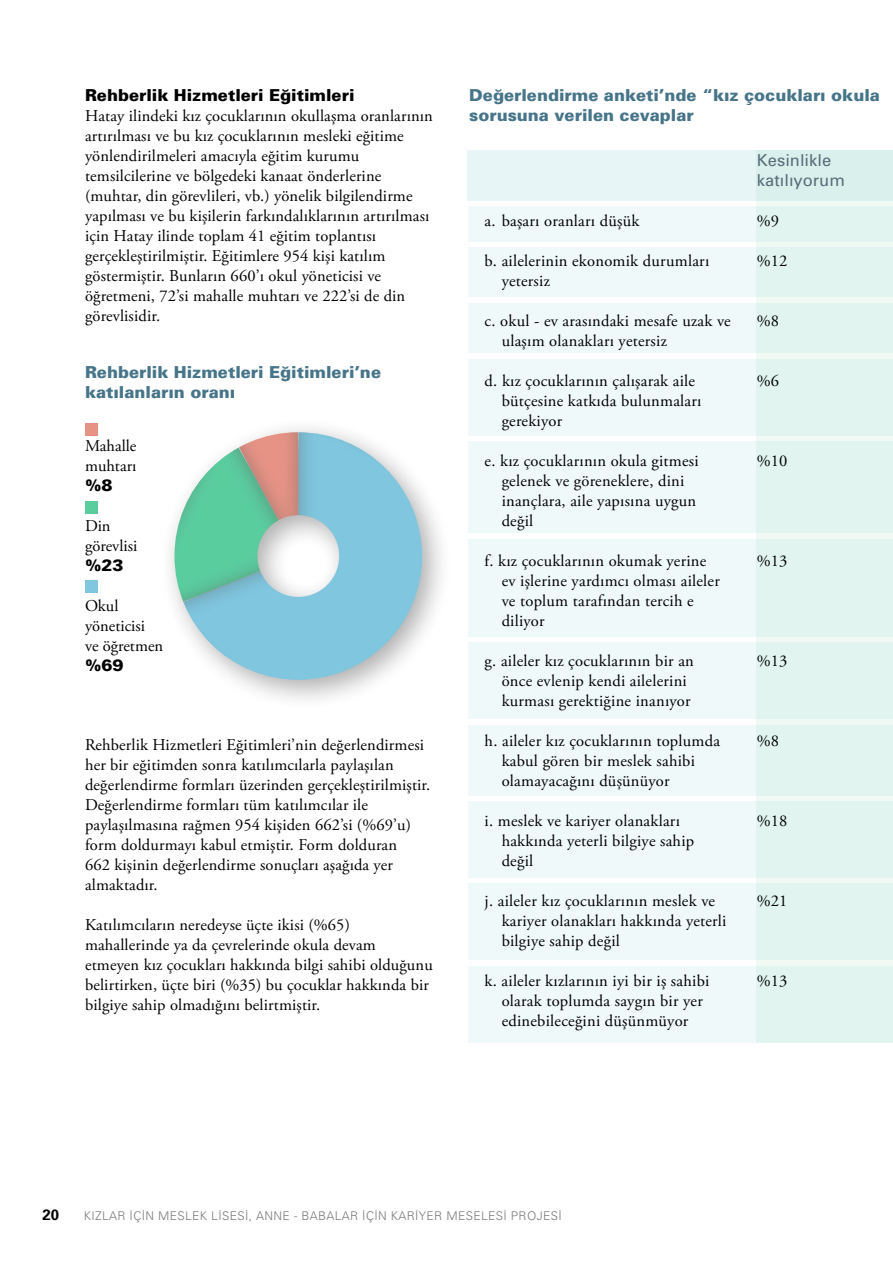
<style>
.page{position:relative;width:893px;height:1263px;background:#fff}
.page>*{position:absolute;margin:0;border:0;box-sizing:border-box;transform-origin:0 0}
.t1{font:16.5px/20px "Adobe Garamond Pro";letter-spacing:.01em;color:#000}
.t2{font:16.5px/20px "Univers T Black";color:#467589}
.t3{font:16.5px "Univers T Black";color:#000}
.t4{font:16.5px/20px "Univers T";color:#576e7a}
.t5{font:15px "Univers T Bold";color:#000}
.t6{font:12px "Univers T Light";letter-spacing:.03em;color:#77787b}
</style>
<div class="page">
<div style="left:159px;top:416px;width:294px;height:295px;background:#000;opacity:.5"></div>
<div style="left:174px;top:432px;width:248px;height:248px;background:#000;opacity:.5"></div>
<svg style="left:174px;top:432px;width:158px;height:217px"></svg>
<div style="left:85px;top:423px;width:13px;height:13px;background:#e69385"></div>
<div style="left:85px;top:502px;width:13px;height:12px;background:#5acd9f"></div>
<div style="left:85px;top:580px;width:13px;height:13px;background:#7fc6de"></div>
<div style="left:468px;top:150px;width:425px;height:51px;background:#e8f5f7"></div>
<div style="left:469px;top:206px;width:424px;height:36px;background:#f0f9fa"></div>
<div style="left:469px;top:247px;width:424px;height:50px;background:#f0f9fa"></div>
<div style="left:469px;top:303px;width:424px;height:50px;background:#f0f9fa"></div>
<div style="left:469px;top:359px;width:424px;height:77px;background:#f0f9fa"></div>
<div style="left:469px;top:642px;width:424px;height:77px;background:#f0f9fa"></div>
<div style="left:469px;top:801px;width:424px;height:77px;background:#f0f9fa"></div>
<div style="left:469px;top:725px;width:424px;height:70px;background:#f0f9fa"></div>
<div style="left:469px;top:884px;width:424px;height:76px;background:#f0f9fa"></div>
<div style="left:469px;top:966px;width:424px;height:77px;background:#f0f9fa"></div>
<div style="left:469px;top:441px;width:424px;height:92px;background:#f0f9fa"></div>
<div style="left:469px;top:539px;width:424px;height:97px;background:#f0f9fa"></div>
<div style="left:757px;top:150px;width:136px;height:893px;background:#e1f4f0"></div>
<p class="t3" style="left:85px;top:85px;width:271px">Rehberlik Hizmetleri Eğitimleri</p>
<p class="t1" style="left:85px;top:107px;width:349px">Hatay ilindeki kız çocuklarının okullaşma oranlarının artırılması ve bu kız çocuklarının mesleki eğitime yönlendirilmeleri amacıyla eğitim kurumu temsilcilerine ve bölgedeki kanaat önderlerine (muhtar, din görevlileri, vb.) yönelik bilgilendirme yapılması ve bu kişilerin farkındalıklarının artırılması için Hatay ilinde toplam 41 eğitim toplantısı gerçekleştirilmiştir. Eğitimlere 954 kişi katılım göstermiştir. Bunların 660’ı okul yöneticisi ve öğretmeni, 72’si mahalle muhtarı ve 222’si de din görevlisidir.</p>
<p class="t2" style="left:85px;top:362px;width:298px">Rehberlik Hizmetleri Eğitimleri’ne katılanların oranı</p>
<p class="t1" style="left:85px;top:436px;width:53px">Mahalle muhtarı</p>
<p class="t3" style="left:85px;top:474px;width:29px">%8</p>
<p class="t1" style="left:85px;top:516px;width:54px">Din görevlisi</p>
<p class="t3" style="left:85px;top:554px;width:40px">%23</p>
<p class="t1" style="left:85px;top:596px;width:80px">Okul yöneticisi<br>ve öğretmen</p>
<p class="t3" style="left:85px;top:654px;width:40px">%69</p>
<p class="t1" style="left:85px;top:735px;width:347px">Rehberlik Hizmetleri Eğitimleri’nin değerlendirmesi her bir eğitimden sonra katılımcılarla paylaşılan değerlendirme formları üzerinden gerçekleştirilmiştir.<br>Değerlendirme formları tüm katılımcılar ile paylaşılmasına rağmen 954 kişiden 662’si (%69’u) form doldurmayı kabul etmiştir. Form dolduran<br>662 kişinin değerlendirme sonuçları aşağıda yer almaktadır.</p>
<p class="t1" style="left:85px;top:915px;width:349px">Katılımcıların neredeyse üçte ikisi (%65) mahallerinde ya da çevrelerinde okula devam etmeyen kız çocukları hakkında bilgi sahibi olduğunu belirtirken, üçte biri (%35) bu çocuklar hakkında bir bilgiye sahip olmadığını belirtmiştir.</p>
<p class="t2" style="left:469px;top:85px;width:412px">Değerlendirme anketi’nde “kız çocukları okula sorusuna verilen cevaplar</p>
<p class="t1" style="left:485px;top:212px;width:156px">a. başarı oranları düşük</p>
<p class="t1" style="left:502px;top:252px;width:209px;text-indent:-17px">b. ailelerinin ekonomik durumları yetersiz</p>
<p class="t1" style="left:502px;top:312px;width:231px;text-indent:-17px">c. okul - ev arasındaki mesafe uzak ve ulaşım olanakları yetersiz</p>
<p class="t1" style="left:502px;top:372px;width:201px;text-indent:-17px">d. kız çocuklarının çalışarak aile bütçesine katkıda bulunmaları gerekiyor</p>
<p class="t1" style="left:502px;top:452px;width:199px;text-indent:-17px">e. kız çocuklarının okula gitmesi gelenek ve göreneklere, dini inançlara, aile yapısına uygun değil</p>
<p class="t1" style="left:502px;top:552px;width:220px;text-indent:-17px">f. kız çocuklarının okumak yerine ev işlerine yardımcı olması aileler ve toplum tarafından tercih e diliyor</p>
<p class="t1" style="left:502px;top:652px;width:194px;text-indent:-17px">g. aileler kız çocuklarının bir an önce evlenip kendi ailelerini kurması gerektiğine inanıyor</p>
<p class="t1" style="left:502px;top:732px;width:220px;text-indent:-17px">h. aileler kız çocuklarının toplumda kabul gören bir meslek sahibi olamayacağını düşünüyor</p>
<p class="t1" style="left:502px;top:812px;width:194px;text-indent:-17px">i. meslek ve kariyer olanakları hakkında yeterli bilgiye sahip değil</p>
<p class="t1" style="left:502px;top:892px;width:226px;text-indent:-17px">j. aileler kız çocuklarının meslek ve kariyer olanakları hakkında yeterli bilgiye sahip değil</p>
<p class="t1" style="left:502px;top:972px;width:209px;text-indent:-17px">k. aileler kızlarının iyi bir iş sahibi olarak toplumda saygın bir yer edinebileceğini düşünmüyor</p>
<p class="t4" style="left:757px;top:150px;width:90px">Kesinlikle katılıyorum</p>
<p class="t1" style="left:757px;top:212px;width:24px">%9</p>
<p class="t1" style="left:757px;top:252px;width:32px">%12</p>
<p class="t1" style="left:757px;top:312px;width:24px">%8</p>
<p class="t1" style="left:757px;top:372px;width:24px">%6</p>
<p class="t1" style="left:757px;top:452px;width:32px">%10</p>
<p class="t1" style="left:757px;top:552px;width:32px">%13</p>
<p class="t1" style="left:757px;top:652px;width:32px">%13</p>
<p class="t1" style="left:757px;top:732px;width:24px">%8</p>
<p class="t1" style="left:757px;top:812px;width:32px">%18</p>
<p class="t1" style="left:757px;top:892px;width:32px">%21</p>
<p class="t1" style="left:757px;top:972px;width:32px">%13</p>
<p class="t5" style="left:43px;top:1205px;width:18px">20</p>
<p class="t6" style="left:84px;top:1209px;width:479px">KIZLAR İÇİN MESLEK LİSESİ, ANNE - BABALAR İÇİN KARİYER MESELESİ PROJESİ</p>
</div>
